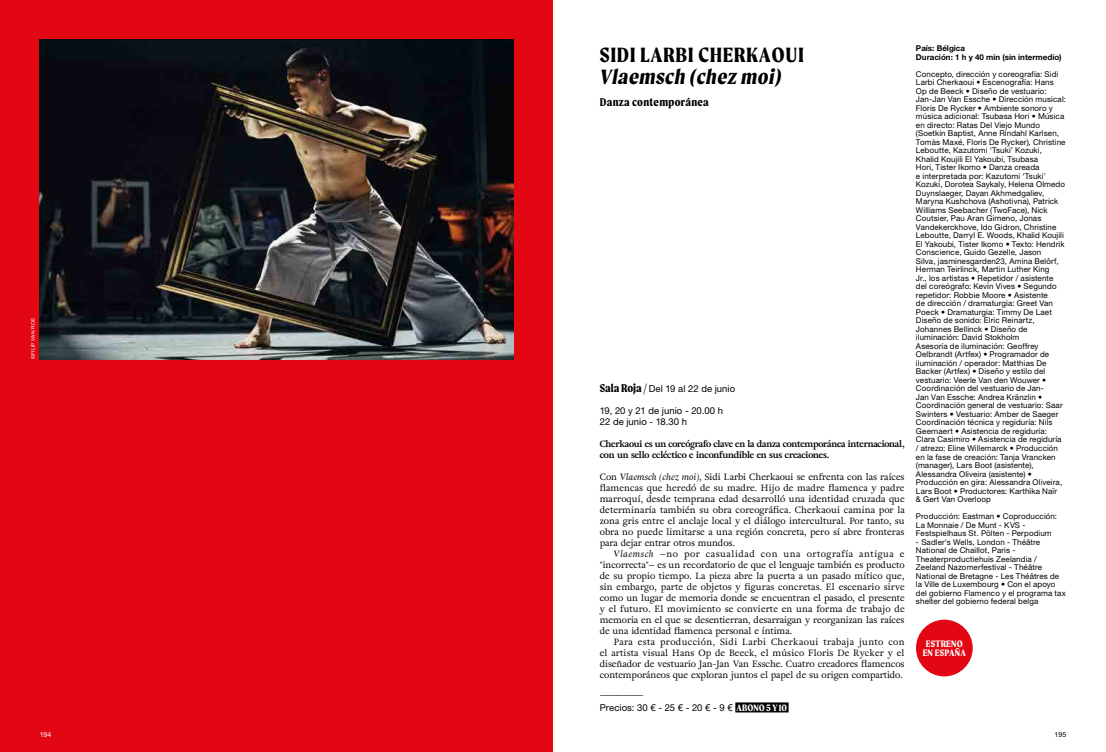
<style>
.page{position:relative;width:1106px;height:752px;background:#fff}
.page>*{position:absolute;margin:0;border:0;box-sizing:border-box;transform-origin:0 0}
.t1{font:700 22px "Moret";letter-spacing:.025em;color:#000}
.t2{font:italic 700 22px "Moret";letter-spacing:.025em;color:#000}
.t3{font:700 12px "Moret";letter-spacing:.025em;color:#000}
.t4{font:700 10px/9px "Moret";letter-spacing:.02em;color:#fff;text-align:center}
.t5{font:9.5px/11px "Helvetica Neue LT Pro";letter-spacing:.005em;color:#000}
.t6{font:9px/11px "Adriane Text";letter-spacing:-.01em;color:#000;text-align:justify}
.t7{font:700 9px/11px "Adriane Text";letter-spacing:-.025em;color:#000}
.t8{font:8px/8.5px "Helvetica Neue LT Pro";letter-spacing:.015em;color:#000}
.t9{font:700 8px/9px "Helvetica Neue LT Pro";color:#000}
.t10{font:7px "Helvetica Neue LT Pro";color:#fff}
.t11{font:7px "Helvetica Neue LT Pro";color:#000}
.t12{font:5px "Helvetica Neue LT Pro";letter-spacing:.04em;color:#fff}
.s1{font-family:"Moret";font-weight:700;font-size:12px}
.s2{font-style:italic}
.s3{font-family:"Moret";font-weight:700;font-size:9.9px;color:#fff}
</style>
<div class="page">
<div style="left:0;top:0;width:553px;height:751px;background:#e30613"></div>
<div style="left:916px;top:619px;width:56px;height:57px;background:#e30613;border-radius:50%"></div>
<div style="left:735px;top:702px;width:53px;height:10px;background:#000"></div>
<img style="left:40px;top:40px;width:473px;height:319px">
<p class="t12" style="left:30px;top:359px;width:42px;rotate:-90deg">©FILIP VAN ROE</p>
<h1 class="t1" style="left:600px;top:42px;width:206px">SIDI LARBI CHERKAOUI</h1>
<h1 class="t2" style="left:600px;top:64px;width:183px">Vlaemsch (chez moi)</h1>
<h2 class="t3" style="left:600px;top:95px;width:110px">Danza contemporánea</h2>
<p class="t5" style="left:600px;top:383px;width:137px"><span class="s1">Sala Roja /</span> Del 19 al 22 de junio</p>
<p class="t5" style="left:600px;top:405px;width:125px">19, 20 y 21 de junio - 20.00 h<br>22 de junio - 18.30 h</p>
<p class="t7" style="left:600px;top:438px;width:306px">Cherkaoui es un coreógrafo clave en la danza contemporánea internacional, con un sello ecléctico e inconfundible en sus creaciones.</p>
<p class="t6" style="left:600px;top:471px;width:306px">Con <span class="s2">Vlaemsch (chez moi)</span>, Sidi Larbi Cherkaoui se enfrenta con las raíces flamencas que heredó de su madre. Hijo de madre flamenca y padre marroquí, desde temprana edad desarrolló una identidad cruzada que determinaría también su obra coreográfica. Cherkaoui camina por la zona gris entre el anclaje local y el diálogo intercultural. Por tanto, su obra no puede limitarse a una región concreta, pero sí abre fronteras para dejar entrar otros mundos.</p>
<p class="t6" style="left:600px;top:548px;width:306px;text-indent:14px"><span class="s2">Vlaemsch</span> –no por casualidad con una ortografía antigua e "incorrecta"– es un recordatorio de que el lenguaje también es producto de su propio tiempo. La pieza abre la puerta a un pasado mítico que, sin embargo, parte de objetos y figuras concretas. El escenario sirve como un lugar de memoria donde se encuentran el pasado, el presente y el futuro. El movimiento se convierte en una forma de trabajo de memoria en el que se desentierran, desarraigan y reorganizan las raíces de una identidad flamenca personal e íntima.</p>
<p class="t6" style="left:600px;top:636px;width:306px;text-indent:14px">Para esta producción, Sidi Larbi Cherkaoui trabaja junto con el artista visual Hans Op de Beeck, el músico Floris De Rycker y el diseñador de vestuario Jan-Jan Van Essche. Cuatro creadores flamencos contemporáneos que exploran juntos el papel de su origen compartido.</p>
<p class="t6" style="left:600px;top:689px;width:46px">—————</p>
<p class="t5" style="left:600px;top:702px;width:189px">Precios: 30 € - 25 € - 20 € - 9 € <span class="s3">ABONO 5 Y 10</span></p>
<p class="t9" style="left:916px;top:43px;width:147px">País: Bélgica<br>Duración: 1 h y 40 min (sin intermedio)</p>
<p class="t8" style="left:916px;top:69px;width:151px">Concepto, dirección y coreografía: Sidi Larbi Cherkaoui • Escenografía: Hans Op de Beeck • Diseño de vestuario:<br>Jan-Jan Van Essche • Dirección musical:<br>Floris De Rycker • Ambiente sonoro y música adicional: Tsubasa Hori • Música en directo: Ratas Del Viejo Mundo (Soetkin Baptist, Anne Rindahl Karlsen, Tomàs Maxé, Floris De Rycker), Christine Leboutte, Kazutomi ‘Tsuki’ Kozuki, Khalid Koujili El Yakoubi, Tsubasa<br>Hori, Tister Ikomo • Danza creada<br>e interpretada por: Kazutomi ‘Tsuki’ Kozuki, Dorotea Saykaly, Helena Olmedo Duynslaeger, Dayan Akhmedgaliev, Maryna Kushchova (Ashotivna), Patrick Williams Seebacher (TwoFace), Nick Coutsier, Pau Aran Gimeno, Jonas Vandekerckhove, Ido Gidron, Christine Leboutte, Darryl E. Woods, Khalid Koujili El Yakoubi, Tister Ikomo • Texto: Hendrik Conscience, Guido Gezelle, Jason<br>Silva, jasminesgarden23, Amina Belôrf, Herman Teirlinck, Martin Luther King<br>Jr., los artistas • Repetidor / asistente del coreógrafo: Kevin Vives • Segundo repetidor: Robbie Moore • Asistente<br>de dirección / dramaturgia: Greet Van Poeck • Dramaturgia: Timmy De Laet Diseño de sonido: Elric Reinartz, Johannes Bellinck • Diseño de iluminación: David Stokholm<br>Asesoría de iluminación: Geoffrey Oelbrandt (Artfex) • Programador de iluminación / operador: Matthias De Backer (Artfex) • Diseño y estilo del vestuario: Veerle Van den Wouwer • Coordinación del vestuario de Jan-<br>Jan Van Essche: Andrea Kränzlin • Coordinación general de vestuario: Saar Swinters • Vestuario: Amber de Saeger Coordinación técnica y regiduría: Nils Geernaert • Asistencia de regiduría:<br>Clara Casimiro • Asistencia de regiduría / atrezo: Eline Willemarck • Producción en la fase de creación: Tanja Vrancken (manager), Lars Boot (asistente), Alessandra Oliveira (asistente) • Producción en gira: Alessandra Oliveira, Lars Boot • Productores: Karthika Naïr<br>&amp; Gert Van Overloop</p>
<p class="t8" style="left:916px;top:511px;width:143px">Producción: Eastman • Coproducción:<br>La Monnaie / De Munt - KVS -<br>Festspielhaus St. Pölten - Perpodium</p>
<p class="t8" style="left:916px;top:537px;width:151px">- Sadler’s Wells, London - Théâtre National de Chaillot, Paris - Theaterproductiehuis Zeelandia / Zeeland Nazomerfestival - Théâtre National de Bretagne - Les Théâtres de la Ville de Luxembourg • Con el apoyo del gobierno Flamenco y el programa tax shelter del gobierno federal belga</p>
<p class="t4" style="left:922px;top:639px;width:45px">ESTRENO<br>EN ESPAÑA</p>
<p class="t10" style="left:40px;top:729px;width:13px">194</p>
<p class="t11" style="left:1054px;top:729px;width:13px">195</p>
</div>
